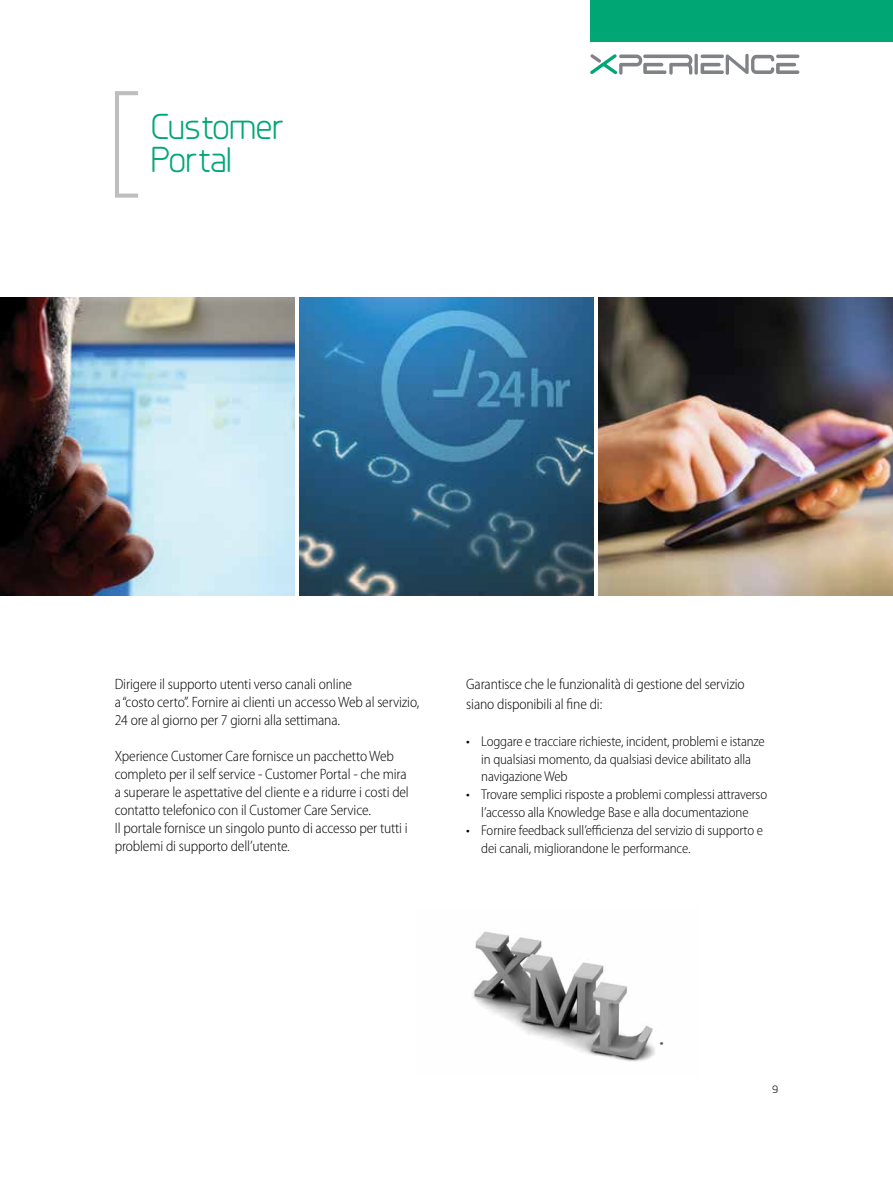
<style>
.page{position:relative;width:893px;height:1191px;background:#fff}
.page>*{position:absolute;margin:0;border:0;box-sizing:border-box;transform-origin:0 0}
.t1{font:36px/33px "Planer";letter-spacing:-.02em;color:#00a775}
.t2{font:300 semi-condensed 15px/18px "Myriad Pro";letter-spacing:-.01em;color:#000}
.t3{font:300 semi-condensed 14.25px/17.9px "Myriad Pro";letter-spacing:-.01em;color:#000}
.t4{font:11.25px "Planer";color:#000}
.t5{font:9px "Myriad Pro";color:#000}
.s1{font-size:15px}
</style>
<div class="page">
<div style="left:590px;top:0;width:303px;height:41px;background:#00a775"></div>
<svg style="left:590px;top:54px;width:209px;height:21px"></svg>
<svg style="left:115px;top:91px;width:23px;height:107px"></svg>
<img style="left:473px;top:931px;width:182px;height:131px">
<img style="left:299px;top:298px;width:295px;height:297px">
<img style="left:0;top:298px;width:295px;height:297px">
<img style="left:598px;top:298px;width:295px;height:297px">
<h1 class="t1" style="left:151px;top:110px;width:136px">Customer<br>Portal</h1>
<p class="t2" style="left:115px;top:675px;width:306px">Dirigere il supporto utenti verso canali online<br>a “costo certo”. Fornire ai clienti un accesso Web al servizio,<br>24 ore al giorno per 7 giorni alla settimana.</p>
<p class="t2" style="left:115px;top:747px;width:296px">Xperience Customer Care fornisce un pacchetto Web completo per il self service - Customer Portal - che mira a superare le aspettative del cliente e a ridurre i costi del contatto telefonico con il Customer Care Service.<br>Il portale fornisce un singolo punto di accesso per tutti i problemi di supporto dell’utente.</p>
<p class="t2" style="left:466px;top:675px;width:280px;line-height:19.4px">Garantisce che le funzionalità di gestione del servizio siano disponibili al fine di:</p>
<p class="t3" style="left:481px;top:732px;width:285px;text-indent:-15px"><span class="s1">•</span> Loggare e tracciare richieste, incident, problemi e istanze in qualsiasi momento, da qualsiasi device abilitato alla navigazione Web</p>
<p class="t3" style="left:466px;top:786px;width:302px;text-align:center"><span class="s1">•</span> Trovare semplici risposte a problemi complessi attraverso l’accesso alla Knowledge Base e alla documentazione</p>
<p class="t3" style="left:481px;top:821px;width:283px;text-indent:-15px"><span class="s1">•</span> Fornire feedback sull’efficienza del servizio di supporto e dei canali, migliorandone le performance.</p>
<p class="t5" style="left:660px;top:1039px;width:5px">*</p>
<p class="t4" style="left:772px;top:1082px;width:8px">9</p>
</div>
